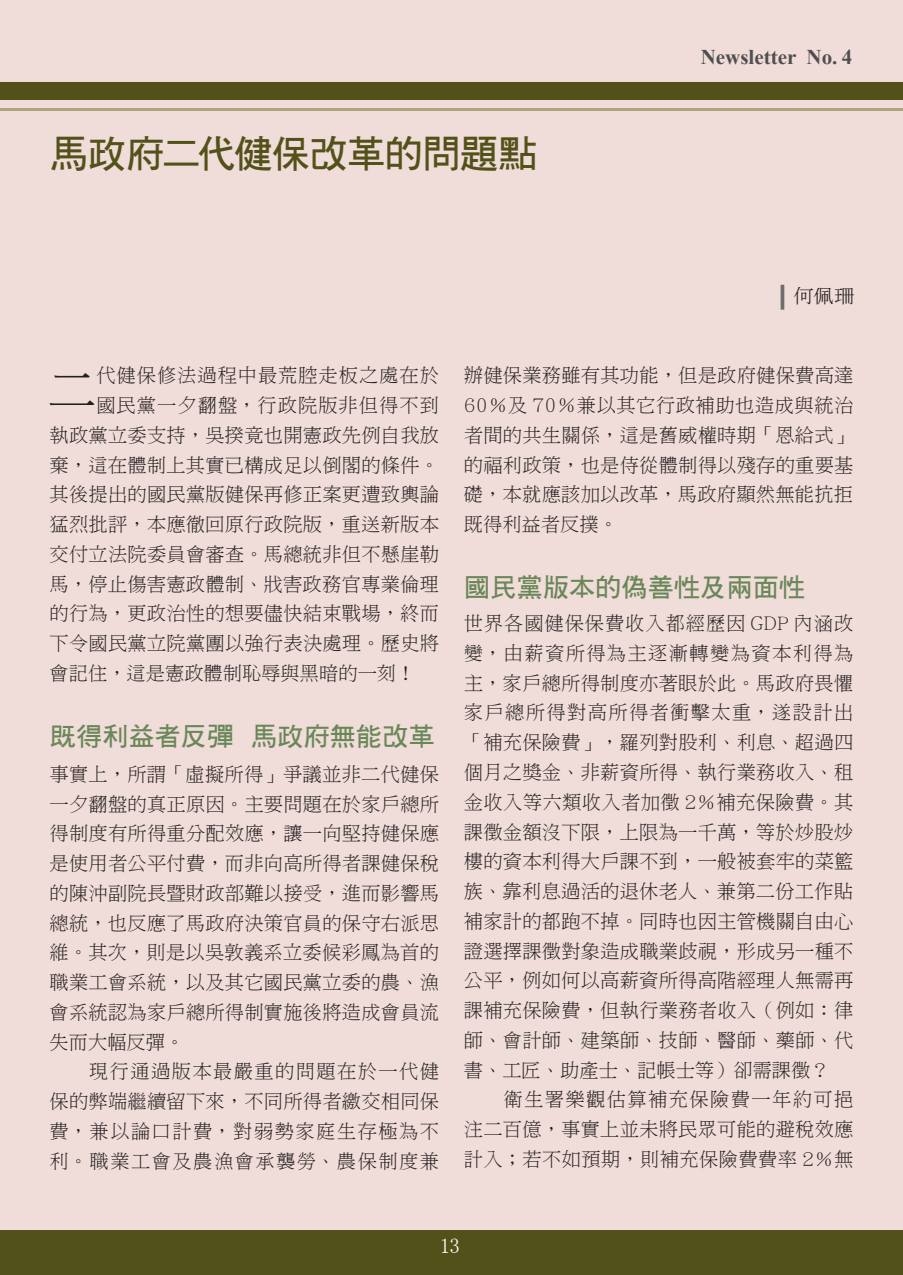
<style>
.page{position:relative;width:903px;height:1275px;background:#fff}
.page>*{position:absolute;margin:0;border:0;box-sizing:border-box;transform-origin:0 0}
.內文{font:49px "DF Ming Lt HKP BF";color:#231f20}
.t1{font:38.5px "DF Hei Bd HKP BF";letter-spacing:-.025em;color:#525119}
.段落1{font:26.25px "DF Hei Bd HKP BF";color:#6a8759}
.t2{font:700 21px "Times New Roman";color:#4f4f50}
.t3{font:21px "MS P Mincho";color:#fff}
.段落1-2{font:20.12px "MS P Mincho";color:#231f20}
.內文-2{font:19.25px/29.8px "DF Ming Lt HKP BF";letter-spacing:.015em;color:#231f20;text-align:justify}
.內文-3{font:19.25px "DF Ming Lt HKP BF";letter-spacing:.05em;color:#231f20}
.內文-4{font:19.25px "DF Ming Lt HKP BF";letter-spacing:.055em;color:#231f20}
</style>
<div class="page">
<div style="left:0;top:0;width:903px;height:1260px;background:#f0dcd8"></div>
<div style="left:0;top:83px;width:903px;height:17px;background:#525119"></div>
<hr style="left:0;top:108px;width:903px;height:3px;background:#ada479">
<div style="left:0;top:1230px;width:903px;height:45px;background:#525119"></div>
<svg style="left:780px;top:285px;width:4px;height:25px"></svg>
<p class="t1" style="left:50px;top:134px;width:489px">馬政府二代健保改革的問題點</p>
<p class="t2" style="left:701px;top:43px;width:153px">Newsletter No. 4</p>
<p class="段落1-2" style="left:793px;top:286px;width:62px">何佩珊</p>
<p class="內文" style="left:47px;top:366px;width:50px">二</p>
<p class="內文-3" style="left:96px;top:366px;width:344px">代健保修法過程中最荒腔走板之處在於</p>
<p class="內文-4" style="left:96px;top:396px;width:344px">國民黨一夕翻盤，行政院版非但得不到</p>
<p class="內文-2" style="left:50px;top:420px;width:391px">執政黨立委支持，吳揆竟也開憲政先例自我放</p>
<p class="內文-2" style="left:50px;top:450px;width:391px">棄，這在體制上其實已構成足以倒閣的條件。</p>
<p class="內文-2" style="left:50px;top:480px;width:391px">其後提出的國民黨版健保再修正案更遭致輿論</p>
<p class="內文-2" style="left:50px;top:509px;width:391px">猛烈批評，本應徹回原行政院版，重送新版本</p>
<p class="內文-2" style="left:50px;top:539px;width:391px">交付立法院委員會審查。馬總統非但不懸崖勒</p>
<p class="內文-2" style="left:50px;top:569px;width:391px">馬，停止傷害憲政體制、戕害政務官專業倫理</p>
<p class="內文-2" style="left:50px;top:599px;width:391px">的行為，更政治性的想要儘快結束戰場，終而</p>
<p class="內文-2" style="left:50px;top:628px;width:391px">下令國民黨立院黨團以強行表決處理。歷史將</p>
<p class="內文-2" style="left:50px;top:658px;width:367px">會記住，這是憲政體制恥辱與黑暗的一刻！</p>
<p class="段落1" style="left:50px;top:723px;width:386px">既得利益者反彈 馬政府無能改革</p>
<p class="內文-2" style="left:50px;top:759px;width:391px">事實上，所謂「虛擬所得」爭議並非二代健保一夕翻盤的真正原因。主要問題在於家戶總所得制度有所得重分配效應，讓一向堅持健保應是使用者公平付費，而非向高所得者課健保稅的陳沖副院長暨財政部難以接受，進而影響馬總統，也反應了馬政府決策官員的保守右派思維。其次，則是以吳敦義系立委候彩鳳為首的職業工會系統，以及其它國民黨立委的農、漁會系統認為家戶總所得制實施後將造成會員流失而大幅反彈。</p>
<p class="內文-2" style="left:50px;top:1057px;width:391px;text-indent:40px">現行通過版本最嚴重的問題在於一代健保的弊端繼續留下來，不同所得者繳交相同保費，兼以論口計費，對弱勢家庭生存極為不利。職業工會及農漁會承襲勞、農保制度兼</p>
<p class="內文-2" style="left:464px;top:361px;width:391px">辦健保業務雖有其功能，但是政府健保費高達60％及 70％兼以其它行政補助也造成與統治者間的共生關係，這是舊威權時期「恩給式」的福利政策，也是侍從體制得以殘存的重要基礎，本就應該加以改革，馬政府顯然無能抗拒既得利益者反撲。</p>
<p class="段落1" style="left:464px;top:574px;width:343px">國民黨版本的偽善性及兩面性</p>
<p class="內文-2" style="left:464px;top:609px;width:391px">世界各國健保保費收入都經歷因 GDP 內涵改變，由薪資所得為主逐漸轉變為資本利得為主，家戶總所得制度亦著眼於此。馬政府畏懼家戶總所得對高所得者衝擊太重，遂設計出「補充保險費」，羅列對股利、利息、超過四個月之獎金、非薪資所得、執行業務收入、租金收入等六類收入者加徵 2％補充保險費。其課徵金額沒下限，上限為一千萬，等於炒股炒樓的資本利得大戶課不到，一般被套牢的菜籃族、靠利息過活的退休老人、兼第二份工作貼補家計的都跑不掉。同時也因主管機關自由心證選擇課徵對象造成職業歧視，形成另一種不公平，例如何以高薪資所得高階經理人無需再課補充保險費，但執行業務者收入（例如：律師、會計師、建築師、技師、醫師、藥師、代書、工匠、助產士、記帳士等）卻需課徵？</p>
<p class="內文-2" style="left:464px;top:1085px;width:391px;text-indent:40px">衛生署樂觀估算補充保險費一年約可挹注二百億，事實上並未將民眾可能的避稅效應計入；若不如預期，則補充保險費費率 2％無</p>
<p class="t3" style="left:440px;top:1235px;width:22px">13</p>
</div>
